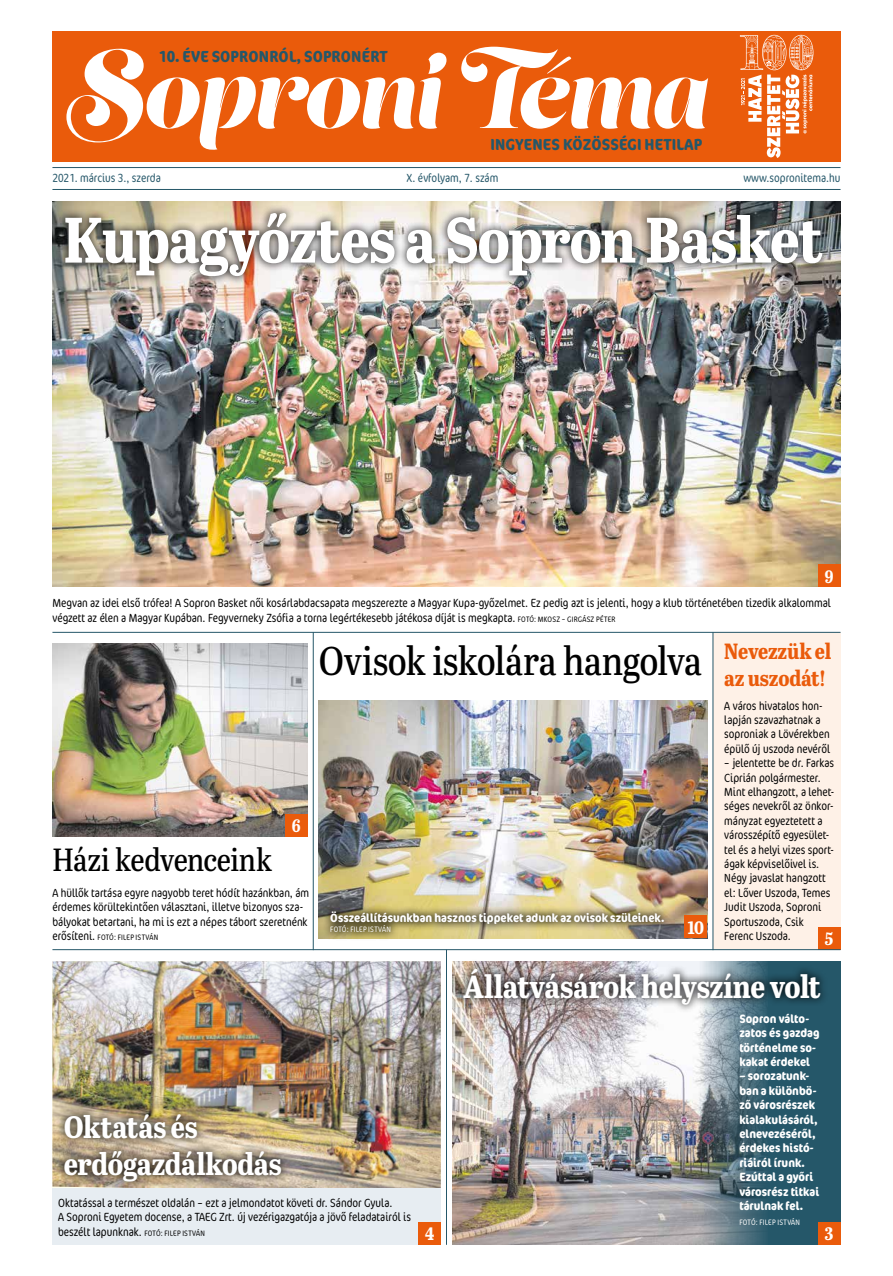
<style>
.page{position:relative;width:893px;height:1276px;background:#fff}
.page>*{position:absolute;margin:0;border:0;box-sizing:border-box;transform-origin:0 0}
.t1{font:95px "Lust Script";letter-spacing:-.01em;color:#fff}
.t2{font:700 64px "Abril Titling Cnd";letter-spacing:-.02em;color:#fff}
.t3{font:40px "Abril Titling Cnd";letter-spacing:-.01em;color:#000}
.t4{font:700 32px "Abril Titling Cnd";letter-spacing:-.015em;color:#fff}
.t5{font:32px "Abril Titling Cnd";letter-spacing:-.015em;color:#000}
.t6{font:700 31px/37.1px "Abril Titling Cnd";letter-spacing:-.015em;color:#fff}
.t7{font:700 22px/26.4px "Abril Titling Cnd";letter-spacing:-.01em;color:#ea5b0b}
.t8{font:700 18px "Abril Titling Cnd";color:#fff}
.t9{font:700 condensed 16px "Cocon Pro";letter-spacing:.01em;color:#255769}
.t10{font:300 condensed 12px/14.4px "Cocon Pro";color:#000}
.t11{font:700 condensed 12px/14.4px "Cocon Pro";color:#fff}
.t12{font:300 condensed 12px "Cocon Pro";color:#255769}
.t13{font:300 condensed 8px "Cocon Pro";letter-spacing:.03em;color:#fff}
.t14{font:300 condensed 8px "Cocon Pro";letter-spacing:.03em;color:#000}
.s1{font-size:110.2px}
.s2{font-size:8px}
.s3{font-size:12px}
</style>
<div class="page">
<div style="left:52px;top:31px;width:788px;height:131px;background:#ea5b0b"></div>
<hr style="left:52px;top:167px;width:788px;height:1px;background:#255769">
<hr style="left:52px;top:189px;width:788px;height:1px;background:#255769">
<svg style="left:740px;top:35px;width:73px;height:123px"></svg>
<img style="left:52px;top:961px;width:389px;height:227px">
<div style="left:713px;top:632px;width:127px;height:317px;background:#fef1e7"></div>
<div style="left:452px;top:961px;width:388px;height:283px;background:#255769"></div>
<img style="left:319px;top:700px;width:388px;height:238px">
<img style="left:52px;top:201px;width:788px;height:386px">
<div style="left:56px;top:1105px;width:234px;height:85px;background:#000;opacity:.8"></div>
<img style="left:52px;top:643px;width:256px;height:193px">
<div style="left:818px;top:927px;width:22px;height:22px;background:#ea5b0b"></div>
<div style="left:818px;top:564px;width:22px;height:23px;background:#ea5b0b"></div>
<div style="left:685px;top:915px;width:22px;height:23px;background:#ea5b0b"></div>
<div style="left:818px;top:1222px;width:22px;height:22px;background:#ea5b0b"></div>
<div style="left:285px;top:814px;width:23px;height:22px;background:#ea5b0b"></div>
<div style="left:52px;top:1188px;width:389px;height:56px;background:#e7edf2"></div>
<div style="left:418px;top:1222px;width:23px;height:22px;background:#ea5b0b"></div>
<img style="left:452px;top:961px;width:314px;height:283px">
<div style="left:455px;top:959px;width:374px;height:54px;background:#000;opacity:.8"></div>
<div style="left:322px;top:902px;width:350px;height:38px;background:#000;opacity:.8"></div>
<hr style="left:713px;top:632px;width:1px;height:318px;background:#255769">
<hr style="left:52px;top:632px;width:788px;height:1px;background:#255769">
<hr style="left:52px;top:949px;width:788px;height:1px;background:#255769">
<hr style="left:446px;top:949px;width:1px;height:295px;background:#255769">
<hr style="left:313px;top:632px;width:1px;height:318px;background:#255769">
<div style="left:56px;top:204px;width:775px;height:81px;background:#000;opacity:.8"></div>
<h1 class="t1" style="left:66px;top:33px;width:642px"><span class="s1">S</span>oproni Téma</h1>
<h3 class="t9" style="left:158px;top:45px;width:231px">10. ÉVE SOPRONRÓL, SOPRONÉRT</h3>
<h3 class="t9" style="left:490px;top:133px;width:213px">INGYENES KÖZÖSSÉGI HETILAP</h3>
<p class="t12" style="left:52px;top:170px;width:110px">2021. március 3., szerda</p>
<p class="t12" style="left:407px;top:170px;width:93px">X. évfolyam, 7. szám</p>
<p class="t12" style="left:743px;top:170px;width:99px">www.sopronitema.hu</p>
<h2 class="t2" style="left:64px;top:193px;width:761px">Kupagyőztes a Sopron Basket</h2>
<h3 class="t8" style="left:825px;top:563px;width:10px">9</h3>
<p class="t10" style="left:52px;top:596px;width:780px">Megvan az idei első trófea! A Sopron Basket női kosárlabdacsapata megszerezte a Magyar Kupa-győzelmet. Ez pedig azt is jelenti, hogy a klub történetében tizedik alkalommal végzett az élen a Magyar Kupában. Fegyverneky Zsófia a torna legértékesebb játékosa díját is megkapta. <span class="s2">FOTÓ: MKOSZ – GIRGÁSZ PÉTER</span></p>
<h3 class="t3" style="left:319px;top:632px;width:385px">Ovisok iskolára hangolva</h3>
<h3 class="t5" style="left:52px;top:836px;width:221px">Házi kedvenceink</h3>
<h3 class="t8" style="left:292px;top:812px;width:10px">6</h3>
<p class="t10" style="left:52px;top:885px;width:258px">A hüllők tartása egyre nagyobb teret hódít hazánkban, ám érdemes körültekintően választani, illetve bizonyos sza&shy;bályokat betartani, ha mi is ezt a népes tábort szeretnénk</p>
<p class="t14" style="left:52px;top:932px;width:107px"><span class="s3">erősíteni.</span> FOTÓ: FILEP ISTVÁN</p>
<p class="t11" style="left:330px;top:910px;width:336px">Összeállításunkban hasznos tippeket adunk az ovisok szüleinek.</p>
<p class="t13" style="left:330px;top:923px;width:62px">FOTÓ: FILEP ISTVÁN</p>
<h3 class="t8" style="left:688px;top:914px;width:18px">10</h3>
<h3 class="t7" style="left:724px;top:637px;width:108px">Nevezzük el az uszodát!</h3>
<p class="t10" style="left:724px;top:698px;width:107px">A város hivatalos hon&shy;lapján szavazhatnak a soproniak a Lövérekben épülő új uszoda nevéről</p>
<p class="t10" style="left:724px;top:756px;width:112px">– jelentette be dr. Farkas<br>Ciprián polgármester.<br>Mint elhangzott, a lehet&shy;séges nevekről az önkor&shy;mányzat egyeztetett a városszépítő egyesület&shy;tel és a helyi vizes sport&shy;ágak képviselőivel is.<br>Négy javaslat hangzott el: Lőver Uszoda, Temes<br>Judit Uszoda, Soproni<br>Sportuszoda, Csik<br>Ferenc Uszoda.</p>
<h3 class="t8" style="left:825px;top:926px;width:10px">5</h3>
<h3 class="t6" style="left:64px;top:1106px;width:219px">Oktatás és erdőgazdálkodás</h3>
<p class="t10" style="left:58px;top:1195px;width:354px">Oktatással a természet oldalán – ezt a jelmondatot követi dr. Sándor Gyula.<br>A Soproni Egyetem docense, a TAEG Zrt. új vezérigazgatója a jövő feladatairól is beszélt lapunknak. <span class="s2">FOTÓ: FILEP ISTVÁN</span></p>
<h3 class="t8" style="left:425px;top:1221px;width:11px">4</h3>
<h3 class="t4" style="left:463px;top:962px;width:359px">Állatvásárok helyszíne volt</h3>
<p class="t11" style="left:739px;top:1011px;width:82px">Sopron válto&shy;zatos és gazdag történelme so&shy;kakat érdekel</p>
<p class="t11" style="left:739px;top:1068px;width:81px">– sorozatunk&shy;ban a különbö&shy;ző városrészek kialakulásáról, elnevezéséről, érdekes histó&shy;riáiról írunk.<br>Ezúttal a győri városrész titkai tárulnak fel.</p>
<p class="t13" style="left:739px;top:1217px;width:62px">FOTÓ: FILEP ISTVÁN</p>
<h3 class="t8" style="left:825px;top:1221px;width:10px">3</h3>
</div>
